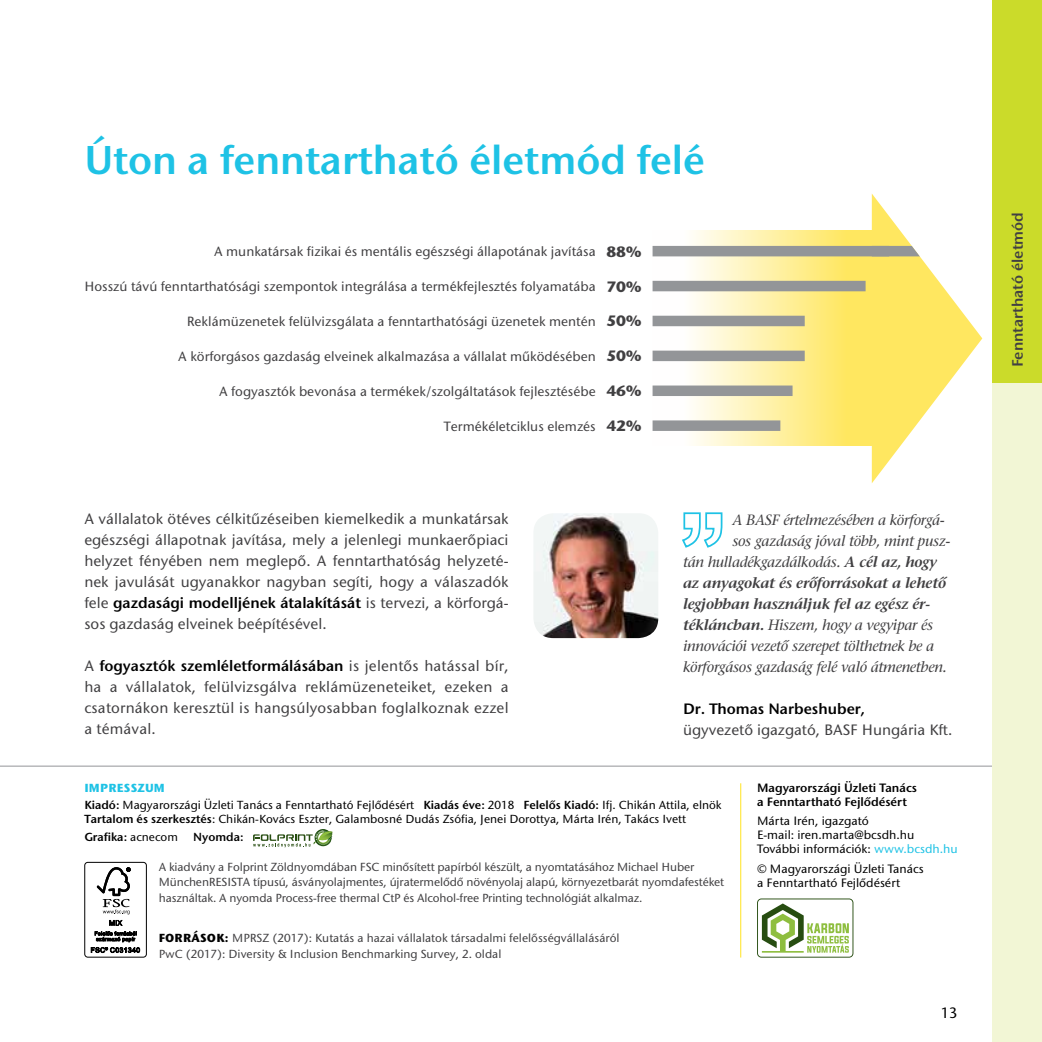
<style>
.page{position:relative;width:1042px;height:1042px;background:#fff}
.page>*{position:absolute;margin:0;border:0;box-sizing:border-box;transform-origin:0 0}
.t1{font:600 42px "Stone Sans EF";color:#1ec2e5}
.t2{font:500 15.75px/21px "Stone Sans EF";color:#414042;text-align:justify}
.t3{font:600 15.75px "Stone Sans EF";color:#000}
.t4{font:600 15.75px "Stone Sans EF";color:#414042}
.t5{font:500 15.75px "Stone Sans EF";color:#000}
.t6{font:14.88px/21px "Stone Serif Italic H";letter-spacing:-.02em;color:#414042}
.t7{font:14.88px/21px "Stone Serif Semi Bold Italic H";letter-spacing:-.02em;color:#414042}
.t8{font:500 14px "Stone Sans EF";color:#414042}
.t9{font:500 12.25px/15.8px "Stone Sans EF";letter-spacing:-.01em;color:#414042}
.t10{font:500 12.25px/17.5px "Stone Sans EF";color:#000}
.t11{font:500 12.25px/14px "Stone Sans Itc TOT";color:#000}
.t12{font:12.25px/14px "Stone Sans Itc TOT Semi";color:#000}
.s1{font-weight:700;font-size:15.75px}
.s2{font-weight:600;color:#000}
.s3{font-family:"Stone Serif Semi Bold Italic H"}
.s4{font-weight:700;color:#1ec2e5}
.s5{font-weight:600}
.s6{font-weight:700;color:#000}
.s7{color:#1ec2e5}
</style>
<div class="page">
<hr style="left:740px;top:783px;width:1px;height:174px;background:#ffe320">
<div style="left:84px;top:862px;width:63px;height:95px;border:1px solid #000;border-radius:3px"></div>
<svg style="left:91px;top:867px;width:49px;height:86px"></svg>
<svg style="left:253px;top:829px;width:80px;height:18px"></svg>
<svg style="left:682px;top:512px;width:41px;height:36px"></svg>
<img style="left:534px;top:513px;width:124px;height:125px">
<hr style="left:0;top:766px;width:1042px;height:1px;background:#939598">
<div style="left:652px;top:231px;width:233px;height:215px;background:linear-gradient(to right,#feffff,#ffe346)"></div>
<svg style="left:872px;top:194px;width:110px;height:289px"></svg>
<div style="left:872px;top:246px;width:48px;height:10px;background:#939598"></div>
<div style="left:652px;top:246px;width:237px;height:10px;background:#939598"></div>
<div style="left:652px;top:281px;width:213px;height:10px;background:#939598"></div>
<div style="left:652px;top:316px;width:153px;height:10px;background:#939598"></div>
<div style="left:652px;top:351px;width:153px;height:10px;background:#939598"></div>
<div style="left:652px;top:385px;width:140px;height:11px;background:#939598"></div>
<div style="left:652px;top:420px;width:128px;height:11px;background:#939598"></div>
<svg style="left:757px;top:898px;width:96px;height:59px"></svg>
<div style="left:992px;top:0;width:50px;height:1042px;background:#f2f6d5"></div>
<div style="left:992px;top:0;width:50px;height:382px;background:#cbdb2a"></div>
<h1 class="t1" style="left:84px;top:135px;width:622px">Úton a fenntartható életmód felé</h1>
<p class="t8" style="left:214px;top:243px;width:429px">A munkatársak fizikai és mentális egészségi állapotának javítása <span class="s1">88%</span></p>
<p class="t8" style="left:84px;top:278px;width:558px">Hosszú távú fenntarthatósági szempontok integrálása a termékfejlesztés folyamatába <span class="s1">70%</span></p>
<p class="t8" style="left:187px;top:313px;width:456px">Reklámüzenetek felülvizsgálata a fenntarthatósági üzenetek mentén <span class="s1">50%</span></p>
<p class="t8" style="left:178px;top:348px;width:464px">A körforgásos gazdaság elveinek alkalmazása a vállalat működésében <span class="s1">50%</span></p>
<p class="t8" style="left:219px;top:383px;width:424px">A fogyasztók bevonása a termékek/szolgáltatások fejlesztésébe <span class="s1">46%</span></p>
<p class="t8" style="left:444px;top:418px;width:199px">Termékéletciklus elemzés <span class="s1">42%</span></p>
<p class="t2" style="left:84px;top:508px;width:426px">A vállalatok ötéves célkitűzéseiben kiemelkedik a munkatársak egészségi állapotnak javítása, mely a jelenlegi munkaerőpiaci helyzet fényében nem meglepő. A fenntarthatóság helyzeté&shy;nek javulását ugyanakkor nagyban segíti, hogy a válaszadók fele <span class="s2">gazdasági modelljének átalakítását</span> is tervezi, a körforgá&shy;sos gazdaság elveinek beépítésével.</p>
<p class="t2" style="left:84px;top:655px;width:426px">A <span class="s2">fogyasztók szemléletformálásában</span> is jelentős hatással bír, ha a vállalatok, felülvizsgálva reklámüzeneteiket, ezeken a csatornákon keresztül is hangsúlyosabban foglalkoznak ezzel a témával.</p>
<p class="t6" style="left:732px;top:509px;width:213px">A BASF értelmezésében a körforgá-</p>
<p class="t6" style="left:732px;top:530px;width:220px">sos gazdaság jóval több, mint pusz-</p>
<p class="t6" style="left:683px;top:551px;width:255px">tán hulladékgazdálkodás. <span class="s3">A cél az, hogy</span></p>
<p class="t7" style="left:683px;top:572px;width:265px">az anyagokat és erôforrásokat a - lehetô legjobban használjuk fel az egész ér-</p>
<p class="t6" style="left:683px;top:614px;width:265px"><span class="s3">tékláncban.</span> Hiszem, hogy a vegyipar és innovációi vezetô szerepet tölthetnek be a körforgásos gazdaság felé való átmenetben.</p>
<p class="t3" style="left:683px;top:699px;width:184px">Dr. Thomas Narbeshuber,</p>
<p class="t2" style="left:683px;top:719px;width:271px">ügyvezető igazgató, BASF Hungária Kft.</p>
<p class="t10" style="left:84px;top:779px;width:639px"><span class="s4">IMPRESSZUM<br></span><span class="s5">Kiadó:</span> Magyarországi Üzleti Tanács a Fenntartható Fejlôdésért <span class="s5">Kiadás éve:</span> 2018 <span class="s5">Felelôs Kiadó:</span> Ifj. Chikán Attila, elnök</p>
<p class="t10" style="left:84px;top:810px;width:603px"><span class="s5">Tartalom és szerkesztés</span>: Chikán-Kovács Eszter, Galambosné Dudás Zsófia, Jenei Dorottya, Márta Irén, Takács Ivett<br><span class="s5">Grafika:</span> acnecom <span class="s5">Nyomda:</span></p>
<p class="t9" style="left:159px;top:858px;width:567px">A kiadvány a Folprint Zöldnyomdában FSC minôsített papírból készült, a nyomtatásához Michael Huber<br>MünchenRESISTA típusú, ásványolajmentes, újratermelôdô növényolaj alapú, környezetbarát nyomdafestéket használtak. A nyomda Process-free thermal CtP és Alcohol-free Printing technológiát alkalmaz.</p>
<p class="t9" style="left:159px;top:930px;width:462px"><span class="s6">FORRÁSOK:</span> MPRSZ (2017): Kutatás a hazai vállalatok társadalmi felelősségvállalásáról<br>PwC (2017): Diversity &amp; Inclusion Benchmarking Survey, 2. oldal</p>
<p class="t12" style="left:757px;top:781px;width:162px">Magyarországi Üzleti Tanács a Fenntartható Fejlődésért</p>
<p class="t11" style="left:757px;top:814px;width:202px">Márta Irén, igazgató<br>E-mail: iren.marta@bcsdh.hu<br>További információk: <span class="s7">www.bcsdh.hu</span></p>
<p class="t11" style="left:757px;top:861px;width:168px">© Magyarországi Üzleti Tanács a Fenntartható Fejlődésért</p>
<p class="t5" style="left:940px;top:1003px;width:18px">13</p>
<p class="t4" style="left:1008px;top:367px;width:156px;rotate:-90deg">Fenntartható életmód</p>
</div>
